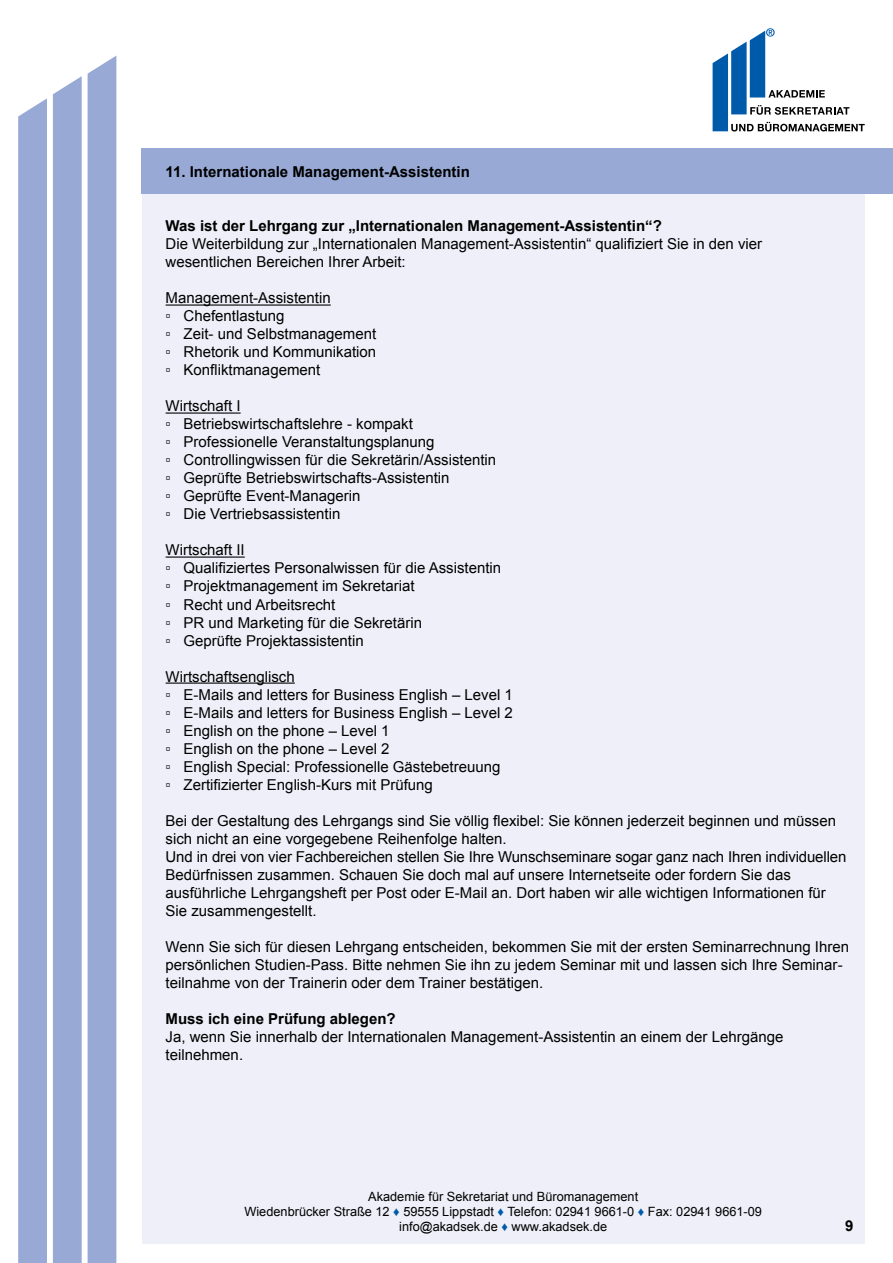
<style>
.page{position:relative;width:893px;height:1263px;background:#fff}
.page>*{position:absolute;margin:0;border:0;box-sizing:border-box;transform-origin:0 0}
.t1{font:15px/18px "Arial";color:#000}
.t2{font:700 15px "Arial";color:#000}
.t3{font:12.75px/15.3px "Arial";color:#000;text-align:center}
.s1{color:#005aaa}
</style>
<div class="page">
<div style="left:142px;top:148px;width:723px;height:1096px;background:#eeeff8"></div>
<div style="left:18px;top:98px;width:29px;height:1165px;background:#98a9d6"></div>
<div style="left:53px;top:76px;width:29px;height:1187px;background:#98a9d6"></div>
<div style="left:88px;top:56px;width:28px;height:1207px;background:#98a9d6"></div>
<svg style="left:713px;top:28px;width:152px;height:103px"></svg>
<div style="left:142px;top:148px;width:751px;height:45px;background:#98a9d6"></div>
<hr style="left:166px;top:304px;width:165px;height:2px;background:#000">
<hr style="left:166px;top:412px;width:75px;height:2px;background:#000">
<hr style="left:166px;top:556px;width:79px;height:2px;background:#000">
<hr style="left:166px;top:682px;width:129px;height:2px;background:#000">
<p class="t2" style="left:166px;top:162px;width:306px">11. Internationale Management-Assistentin</p>
<p class="t2" style="left:166px;top:216px;width:498px">Was ist der Lehrgang zur „Internationalen Management-Assistentin“?</p>
<p class="t1" style="left:166px;top:235px;width:598px">Die Weiterbildung zur „Internationalen Management-Assistentin“ qualifiziert Sie in den vier wesentlichen Bereichen Ihrer Arbeit:</p>
<p class="t1" style="left:166px;top:289px;width:212px">Management-Assistentin<br>▫ Chefentlastung<br>▫ Zeit- und Selbstmanagement ▫ Rhetorik und Kommunikation ▫ Konfliktmanagement</p>
<p class="t1" style="left:166px;top:397px;width:332px">Wirtschaft I<br>▫ Betriebswirtschaftslehre - kompakt<br>▫ Professionelle Veranstaltungsplanung<br>▫ Controllingwissen für die Sekretärin/Assistentin ▫ Geprüfte Betriebswirtschafts-Assistentin<br>▫ Geprüfte Event-Managerin<br>▫ Die Vertriebsassistentin</p>
<p class="t1" style="left:166px;top:541px;width:337px">Wirtschaft II<br>▫ Qualifiziertes Personalwissen für die Assistentin ▫ Projektmanagement im Sekretariat<br>▫ Recht und Arbeitsrecht<br>▫ PR und Marketing für die Sekretärin<br>▫ Geprüfte Projektassistentin</p>
<p class="t1" style="left:166px;top:667px;width:349px">Wirtschaftsenglisch<br>▫ E-Mails and letters for Business English – Level 1 ▫ E-Mails and letters for Business English – Level 2 ▫ English on the phone – Level 1<br>▫ English on the phone – Level 2<br>▫ English Special: Professionelle Gästebetreuung<br>▫ Zertifizierter English-Kurs mit Prüfung</p>
<p class="t1" style="left:166px;top:811px;width:682px">Bei der Gestaltung des Lehrgangs sind Sie völlig flexibel: Sie können jederzeit beginnen und müssen sich nicht an eine vorgegebene Reihenfolge halten.<br>Und in drei von vier Fachbereichen stellen Sie Ihre Wunschseminare sogar ganz nach Ihren individuellen Bedürfnissen zusammen. Schauen Sie doch mal auf unsere Internetseite oder fordern Sie das ausführliche Lehrgangsheft per Post oder E-Mail an. Dort haben wir alle wichtigen Informationen für Sie zusammengestellt.</p>
<p class="t1" style="left:166px;top:937px;width:685px">Wenn Sie sich für diesen Lehrgang entscheiden, bekommen Sie mit der ersten Seminarrechnung Ihren persönlichen Studien-Pass. Bitte nehmen Sie ihn zu jedem Seminar mit und lassen sich Ihre Seminar&shy;teilnahme von der Trainerin oder dem Trainer bestätigen.</p>
<p class="t2" style="left:166px;top:1008px;width:232px">Muss ich eine Prüfung ablegen?</p>
<p class="t1" style="left:166px;top:1027px;width:619px">Ja, wenn Sie innerhalb der Internationalen Management-Assistentin an einem der Lehrgänge teilnehmen.</p>
<p class="t3" style="left:244px;top:1188px;width:519px">Akademie für Sekretariat und Büromanagement<br>Wiedenbrücker Straße 12 <span class="s1">♦</span> 59555 Lippstadt <span class="s1">♦</span> Telefon: 02941 9661-0 <span class="s1">♦</span> Fax: 02941 9661-09 info@akadsek.de <span class="s1">♦</span> www.akadsek.de</p>
<p class="t2" style="left:845px;top:1215px;width:10px">9</p>
</div>
